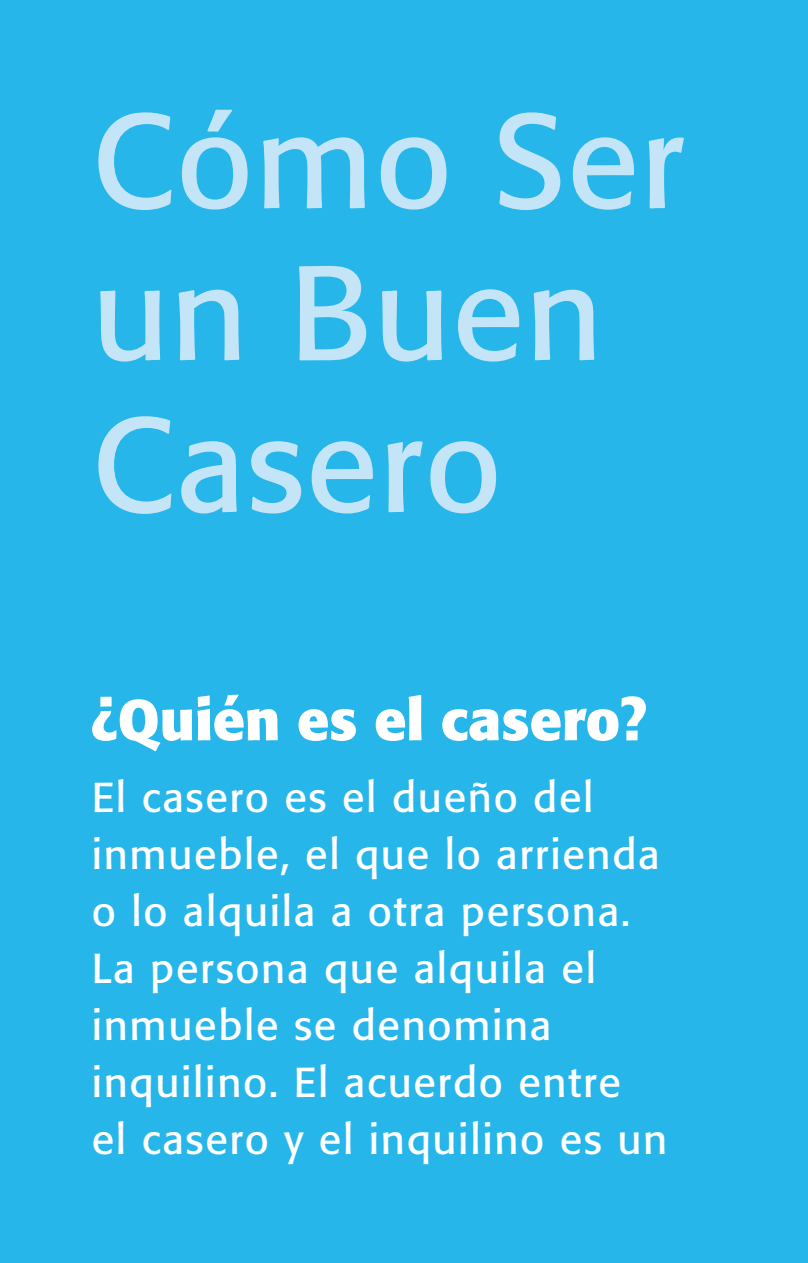
<style>
.page{position:relative;width:808px;height:1263px;background:#26b6ea}
.page>*{position:absolute;margin:0;border:0;box-sizing:border-box;transform-origin:0 0}
.t1{font:132.75px/151.9px "Formata";letter-spacing:.01em;color:#c4e5f8}
.t2{font:700 57px "Formata";color:#fff}
.t3{font:41.4px/57px "Formata";letter-spacing:.04em;color:#fff}
</style>
<div class="page">
<h1 class="t1" style="left:92px;top:85px;width:594px">Cómo Ser un Buen<br>Casero</h1>
<h2 class="t2" style="left:92px;top:684px;width:556px">¿Quién es el casero?</h2>
<p class="t3" style="left:92px;top:769px;width:577px">El casero es el dueño del inmueble, el que lo arrienda o lo alquila a otra persona.<br>La persona que alquila el inmueble se denomina inquilino. El acuerdo entre<br>el casero y el inquilino es un</p>
</div>
